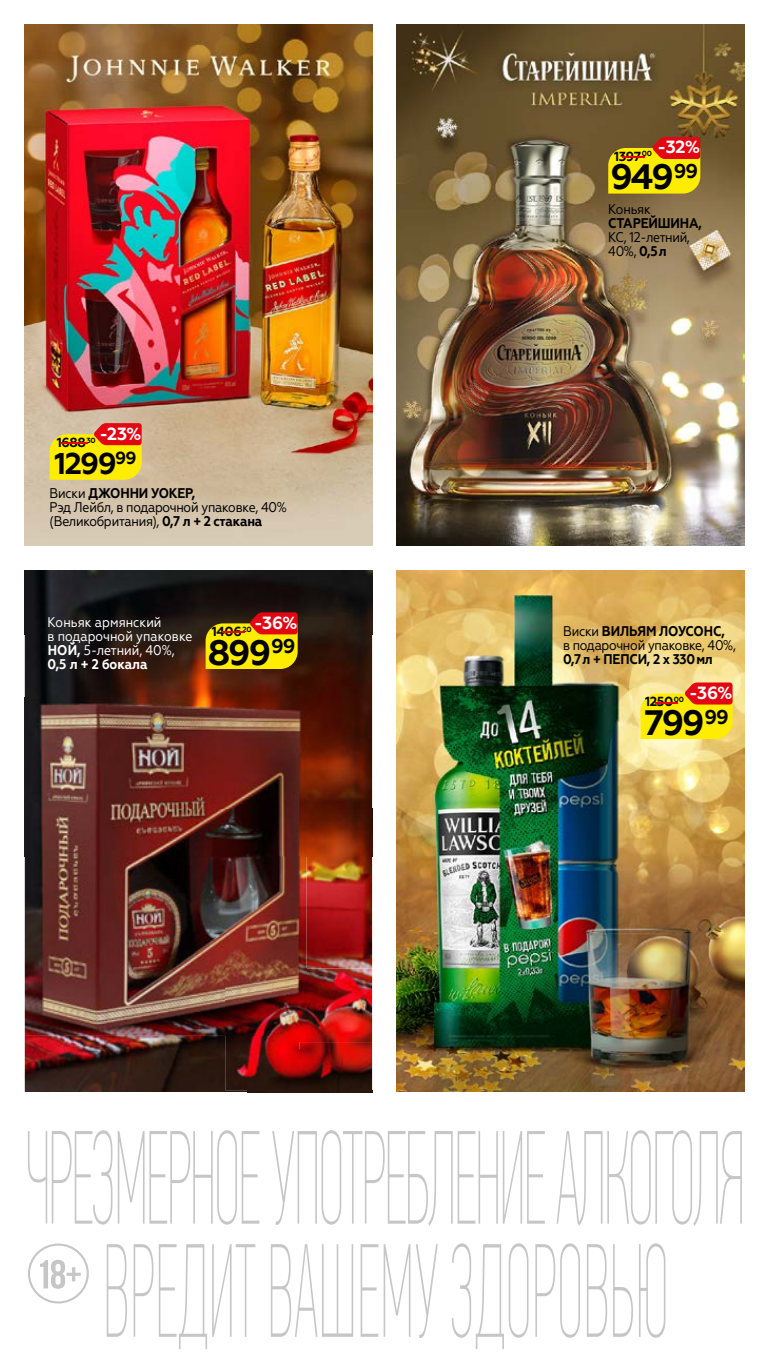
<style>
.page{position:relative;width:769px;height:1365px;background:#fff}
.page>*{position:absolute;margin:0;border:0;box-sizing:border-box;transform-origin:0 0}
.t1{font:700 35.18px "Geometria";letter-spacing:-.055em;color:#000}
.t2{font:700 29.93px "Geometria";color:#000}
.t3{font:700 17.5px "Geometria";color:#fff}
.t4{font:14px/14px "Geometria Narrow";letter-spacing:-.02em;color:#000}
.t5{font:14px/14px "Geometria Narrow";color:#fff}
.t6{font:700 14px "Geometria Narrow";letter-spacing:-.01em;color:#000}
.t7{font:700 13.12px "Geometria";letter-spacing:-.03em;color:#000}
.t8{font:700 7.35px "Geometria";letter-spacing:-.03em;color:#000}
.s1{font-size:13.12px;color:#e30613}
.s2{font-weight:700}
</style>
<div class="page">
<img style="left:25px;top:25px;width:347px;height:521px">
<svg style="left:50px;top:423px;width:92px;height:56px;background:#f3bc19"></svg>
<img style="left:397px;top:25px;width:347px;height:521px">
<svg style="left:608px;top:137px;width:92px;height:56px;background:#e7af09"></svg>
<img style="left:25px;top:570px;width:347px;height:521px">
<img style="left:25px;top:697px;width:281px;height:111px">
<img style="left:25px;top:856px;width:281px;height:179px">
<svg style="left:206px;top:612px;width:92px;height:57px;background:#dca605"></svg>
<img style="left:247px;top:1091px;width:53px;height:1px">
<img style="left:342px;top:1091px;width:30px;height:1px">
<img style="left:300px;top:1090px;width:72px;height:1px">
<img style="left:300px;top:1091px;width:42px;height:1px">
<img style="left:225px;top:968px;width:147px;height:122px">
<img style="left:225px;top:968px;width:81px;height:67px">
<img style="left:397px;top:571px;width:347px;height:520px">
<svg style="left:640px;top:682px;width:92px;height:57px;background:#f8c219"></svg>
<svg style="left:107px;top:1243px;width:558px;height:105px"></svg>
<svg style="left:28px;top:1130px;width:714px;height:95px"></svg>
<div style="left:28px;top:1243px;width:61px;height:60px;border:2px solid #c6c6c6;border-radius:50%"></div>
<svg style="left:40px;top:1259px;width:41px;height:29px"></svg>
<p class="t3" style="left:99px;top:423px;width:44px">-23%</p>
<p class="t8" style="left:53px;top:435px;width:44px"><span class="s1">-</span>30</p>
<h2 class="t2" style="left:55px;top:445px;width:84px">1299<sup>99</sup></h2>
<p class="t7" style="left:57px;top:434px;width:30px">1688</p>
<p class="t4" style="left:50px;top:486px;width:239px">Виски <span class="s2">ДЖОННИ УОКЕР,<br></span>Рэд Лейбл, в подарочной упаковке, 40% (Великобритания), <span class="s2">0,7 л + 2 стакана</span></p>
<p class="t3" style="left:254px;top:612px;width:45px">-36%</p>
<p class="t5" style="left:48px;top:615px;width:146px">Коньяк армянский<br>в подарочной упаковке<br><span class="s2">НОЙ,</span> 5-летний, 40%,<br><span class="s2">0,5 л + 2 бокала</span></p>
<p class="t7" style="left:212px;top:623px;width:31px">1406</p>
<p class="t8" style="left:216px;top:625px;width:38px"><span class="s1">-</span>20</p>
<h1 class="t1" style="left:208px;top:631px;width:89px">899<sup>99</sup></h1>
<p class="t3" style="left:657px;top:137px;width:44px">-32%</p>
<p class="t8" style="left:616px;top:149px;width:38px"><span class="s1">-</span>00</p>
<h1 class="t1" style="left:610px;top:156px;width:89px">949<sup>99</sup></h1>
<p class="t7" style="left:614px;top:148px;width:29px">1397</p>
<p class="t4" style="left:608px;top:202px;width:44px">Коньяк</p>
<p class="t6" style="left:608px;top:215px;width:95px">СТАРЕЙШИНА,</p>
<p class="t4" style="left:608px;top:230px;width:83px">КС, 12-летний,<br>40%, <span class="s2">0,5л</span></p>
<p class="t4" style="left:563px;top:624px;width:174px">Виски <span class="s2">ВИЛЬЯМ ЛОУСОНC,<br></span>в подарочной упаковке, 40%,</p>
<p class="t6" style="left:563px;top:651px;width:151px">0,7л + ПЕПСИ, 2 х 330мл</p>
<p class="t7" style="left:645px;top:693px;width:30px">1250</p>
<p class="t3" style="left:689px;top:682px;width:45px">-36%</p>
<p class="t8" style="left:648px;top:695px;width:38px"><span class="s1">-</span>00</p>
<h1 class="t1" style="left:644px;top:701px;width:86px">799<sup>99</sup></h1>
</div>
